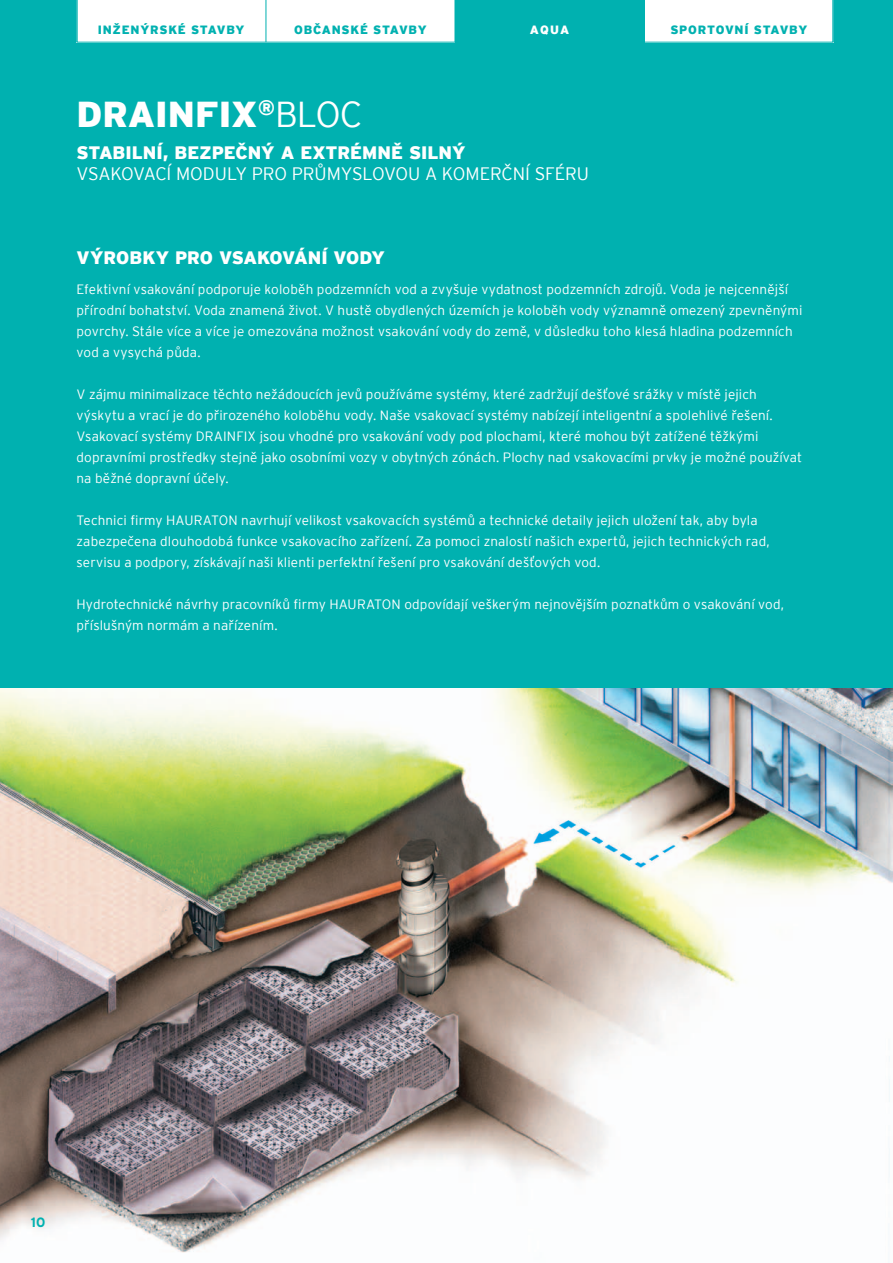
<style>
.page{position:relative;width:893px;height:1263px;background:#fff}
.page>*{position:absolute;margin:0;border:0;box-sizing:border-box;transform-origin:0 0}
.t1{font:900 36px "Interstate";color:#fff}
.t2{font:900 18px "Interstate";letter-spacing:-.005em;color:#fff}
.t3{font:300 18px "Interstate";letter-spacing:-.005em;color:#fff}
.t4{font:300 13.5px/21px "Interstate";letter-spacing:.01em;color:#fff}
.t5{font:700 13.5px "Interstate 3";color:#00b1b0}
.t6{font:900 12px "Interstate";letter-spacing:.07em;color:#00b1b0}
.t7{font:900 12px "Interstate";color:#fff}
.s1{font-weight:300}
</style>
<div class="page">
<div style="left:0;top:0;width:893px;height:693px;background:#00b1b0"></div>
<svg style="left:77px;top:0;width:756px;height:43px"></svg>
<img style="left:0;top:689px;width:893px;height:564px">
<p class="t6" style="left:98px;top:22px;width:10px">INŽENÝ</p>
<p class="t6" style="left:150px;top:22px;width:19px">RSKÉ</p>
<p class="t6" style="left:191px;top:22px;width:10px">STAVBY</p>
<p class="t6" style="left:294px;top:22px;width:11px">OBČANSKÉ</p>
<p class="t6" style="left:373px;top:22px;width:10px">STAVBY</p>
<p class="t7" style="left:530px;top:22px;width:38px">AQUA</p>
<p class="t6" style="left:670px;top:22px;width:47px">SPORTOVN</p>
<p class="t6" style="left:744px;top:22px;width:20px">Í STAVBY</p>
<h1 class="t1" style="left:77px;top:92px;width:287px">DRAINFIX<sup>®</sup><span class="s1">BLOC</span></h1>
<h2 class="t2" style="left:77px;top:142px;width:390px">STABILNÍ, BEZPEČNÝ A EXTRÉMNĚ SILNÝ</h2>
<h2 class="t3" style="left:77px;top:163px;width:57px">VSAKOVA</h2>
<h2 class="t3" style="left:155px;top:163px;width:48px">CÍ MODUL</h2>
<h2 class="t3" style="left:235px;top:163px;width:140px">Y PRO PRŮMYSLOVOU</h2>
<h2 class="t3" style="left:425px;top:163px;width:162px">A KOMERČNÍ SFÉRU</h2>
<h2 class="t2" style="left:76px;top:247px;width:310px">VÝROBKY PRO VSAKOVÁNÍ VODY</h2>
<p class="t4" style="left:77px;top:278px;width:727px">Efektivní vsakování podporuje koloběh podzemních vod a zvyšuje vydatnost podzemních zdrojů. Voda je nejcennější přírodní bohatství. Voda znamená život. V hustě obydlených územích je koloběh vody významně omezený zpevněnými povrchy. Stále více a více je omezována možnost vsakování vody do země, v důsledku toho klesá hladina podzemních vod a vysychá půda.</p>
<p class="t4" style="left:77px;top:383px;width:727px">V zájmu minimalizace těchto nežádoucích jevů používáme systémy, které zadržují dešťové srážky v místě jejich výskytu a vrací je do přirozeného koloběhu vody. Naše vsakovací systémy nabízejí inteligentní a spolehlivé řešení.<br>Vsakovací systémy D RAINFIX jsou vhodné pro vsakování vody pod plochami, které mohou být zatížené těžkými dopravními prostředky stejně jako osobními vozy v obytných zónách. Plochy nad vsakovacími prvky je možné používat na běžné dopravní účely.</p>
<p class="t4" style="left:77px;top:509px;width:695px">Technici firmy HAU RATON navrhují velikost vsakovacích systémů a technické detaily jejich uložení tak, aby byla zabezpečena dlouhodobá funkce vsakovacího zařízení. Za pomoci znalostí našich expertů, jejich technických rad, servisu a podpory, získávají naši klienti perfektní řešení pro vsakování dešťových vod.</p>
<p class="t4" style="left:77px;top:593px;width:709px">Hydrotechnické návrhy pracovníků firmy HAU RATON odpovídají veškerým nejnovějším poznatkům o vsakování vod, příslušným normám a nařízením.</p>
<p class="t5" style="left:31px;top:1214px;width:16px">10</p>
</div>
